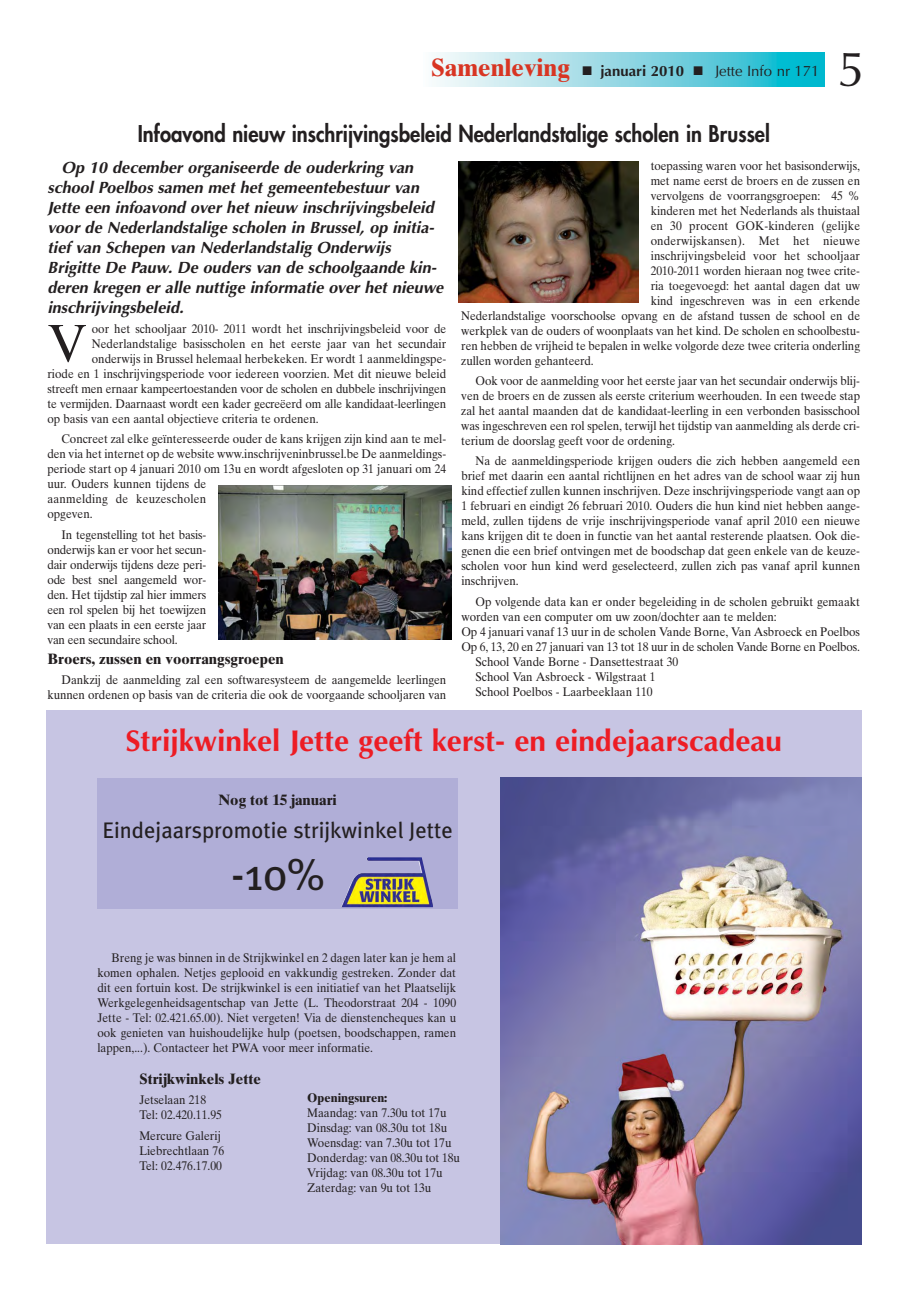
<style>
.page{position:relative;width:921px;height:1294px;background:#fff}
.page>*{position:absolute;margin:0;border:0;box-sizing:border-box;transform-origin:0 0}
.t1{font:55.25px "Times";color:#231f20}
.t2{font:49.25px "Optima";color:#231f20}
.t3{font:45px "Meta Plus";color:#231f20}
.t4{font:700 30px "Optima";color:#ed1c24}
.t5{font:800 22.5px "Futura";color:#231f20;scale:.9 1}
.t6{font:22.5px "Meta Plus";color:#231f20}
.t7{font:italic 700 16.25px/20px "Optima";color:#231f20}
.t8{font:700 15px "Times Ten";color:#231f20}
.t9{font:15px "Optima";color:#231f20}
.t10{font:12.5px/15px "Times Ten";color:#231f20;scale:.93 1}
.t11{font:700 12.5px "Times Ten";color:#231f20}
.s1{font-family:"Times Ten";font-weight:700;font-size:25px;color:#d83523}
.s2{font-weight:700}
</style>
<div class="page">
<img style="left:459px;top:161px;width:179px;height:141px">
<svg style="left:436px;top:53px;width:388px;height:34px;background:#84d6e2"></svg>
<div style="left:46px;top:711px;width:815px;height:532px;background:#c7c5e3"></div>
<img style="left:501px;top:777px;width:360px;height:466px">
<div style="left:97px;top:779px;width:361px;height:130px;background:#b0aed7"></div>
<img style="left:341px;top:857px;width:92px;height:50px">
<div style="left:46px;top:710px;width:815px;height:67px;background:#c7c5e3"></div>
<img style="left:219px;top:485px;width:232px;height:154px">
<p class="t9" style="left:431px;top:65px;width:390px"><span class="s1">Samenleving</span> ■ <span class="s2">januari 2010</span> ■ Jette Info nr 171</p>
<h2 class="t2" style="left:837px;top:49px;width:29px">5</h2>
<h3 class="t5" style="left:138px;top:123px;width:704px">Infoavond nieuw inschrijvingsbeleid Nederlandstalige scholen in Brussel</h3>
<p class="t7" style="left:47px;top:159px;width:400px;text-indent:14px">Op 10 december organiseerde de ouderkring van school Poelbos samen met het gemeentebestuur van Jette een infoavond over het nieuw inschrijvingsbeleid voor de Nederlandstalige scholen in Brussel, op initia&shy;tief van Schepen van Nederlandstalig Onderwijs Brigitte De Pauw. De ouders van de schoolgaande kin&shy;deren kregen er alle nuttige informatie over het nieuwe inschrijvingsbeleid.</p>
<p class="t10" style="left:92px;top:322px;width:383px">oor het schooljaar 2010- 2011 wordt het inschrijvingsbeleid voor de</p>
<p class="t10" style="left:92px;top:337px;width:383px">Nederlandstalige basisscholen en het eerste jaar van het secundair</p>
<p class="t10" style="left:92px;top:352px;width:383px">onderwijs in Brussel helemaal herbekeken. Er wordt 1 aanmeldingspe-</p>
<p class="t10" style="left:47px;top:367px;width:430px">riode en 1 inschrijvingsperiode voor iedereen voorzien. Met dit nieuwe beleid</p>
<p class="t10" style="left:47px;top:382px;width:430px">streeft men ernaar kampeertoestanden voor de scholen en dubbele inschrijvingen</p>
<p class="t10" style="left:47px;top:397px;width:430px">te vermijden. Daarnaast wordt een kader gecreëerd om alle kandidaat-leerlingen</p>
<p class="t10" style="left:47px;top:412px;width:293px">op basis van een aantal objectieve criteria te ordenen.</p>
<p class="t10" style="left:47px;top:433px;width:430px;text-indent:14px">Concreet zal elke geïnteresseerde ouder de kans krijgen zijn kind aan te mel&shy;den via het internet op de website www.inschrijveninbrussel.be De aanmeldings&shy;periode start op 4 januari 2010 om 13u en wordt afgesloten op 31 januari om 24 uur. Ouders kunnen tijdens de<br>aanmelding de keuzescholen<br>opgeven.</p>
<p class="t10" style="left:47px;top:528px;width:172px;text-align:justify;text-indent:14px">In tegenstelling tot het basis&shy;onderwijs kan er voor het secun&shy;dair onderwijs tijdens deze peri&shy;ode best snel aangemeld wor&shy;den. Het tijdstip zal hier immers een rol spelen bij het toewijzen van een plaats in een eerste jaar van een secundaire school.</p>
<p class="t8" style="left:47px;top:653px;width:238px">Broers, zussen en voorrangsgroepen</p>
<p class="t10" style="left:47px;top:674px;width:430px;text-align:right">Dankzij de aanmelding zal een softwaresysteem de aangemelde leerlingen kunnen ordenen op basis van de criteria die ook de voorgaande schooljaren van</p>
<h1 class="t1" style="left:47px;top:323px;width:41px">V</h1>
<p class="t10" style="left:651px;top:159px;width:227px">toepassing waren voor het basisonderwijs,</p>
<p class="t10" style="left:651px;top:174px;width:227px">met name eerst de broers en de zussen en</p>
<p class="t10" style="left:651px;top:189px;width:227px">vervolgens de voorrangsgroepen: 45 %</p>
<p class="t10" style="left:651px;top:204px;width:227px">kinderen met het Nederlands als thuistaal</p>
<p class="t10" style="left:651px;top:219px;width:227px">en 30 procent GOK-kinderen (gelijke</p>
<p class="t10" style="left:651px;top:234px;width:227px">onderwijskansen). Met het nieuwe</p>
<p class="t10" style="left:651px;top:249px;width:227px">inschrijvingsbeleid voor het schooljaar</p>
<p class="t10" style="left:651px;top:264px;width:227px">2010-2011 worden hieraan nog twee crite-</p>
<p class="t10" style="left:651px;top:279px;width:227px">ria toegevoegd: het aantal dagen dat uw</p>
<p class="t10" style="left:651px;top:294px;width:227px">kind ingeschreven was in een erkende</p>
<p class="t10" style="left:461px;top:309px;width:430px">Nederlandstalige voorschoolse opvang en de afstand tussen de school en de</p>
<p class="t10" style="left:461px;top:324px;width:430px">werkplek van de ouders of woonplaats van het kind. De scholen en schoolbestu-</p>
<p class="t10" style="left:461px;top:339px;width:430px">ren hebben de vrijheid te bepalen in welke volgorde deze twee criteria onderling</p>
<p class="t10" style="left:461px;top:354px;width:144px">zullen worden gehanteerd.</p>
<p class="t10" style="left:461px;top:374px;width:430px;text-align:justify;text-indent:14px">Ook voor de aanmelding voor het eerste jaar van het secundair onderwijs blij&shy;ven de broers en de zussen als eerste criterium weerhouden. In een tweede stap zal het aantal maanden dat de kandidaat-leerling in een verbonden basisschool was ingeschreven een rol spelen, terwijl het tijdstip van aanmelding als derde cri&shy;terium de doorslag geeft voor de ordening.</p>
<p class="t10" style="left:461px;top:455px;width:430px;text-align:justify;text-indent:14px">Na de aanmeldingsperiode krijgen ouders die zich hebben aangemeld een brief met daarin een aantal richtlijnen en het adres van de school waar zij hun kind effectief zullen kunnen inschrijven. Deze inschrijvingsperiode vangt aan op 1 februari en eindigt 26 februari 2010. Ouders die hun kind niet hebben aange&shy;meld, zullen tijdens de vrije inschrijvingsperiode vanaf april 2010 een nieuwe kans krijgen dit te doen in functie van het aantal resterende plaatsen. Ook die&shy;genen die een brief ontvingen met de boodschap dat geen enkele van de keuze&shy;scholen voor hun kind werd geselecteerd, zullen zich pas vanaf april kunnen inschrijven.</p>
<p class="t10" style="left:475px;top:595px;width:415px">Op volgende data kan er onder begeleiding in de scholen gebruikt gemaakt</p>
<p class="t10" style="left:461px;top:610px;width:341px">worden van een computer om uw zoon/dochter aan te melden:</p>
<p class="t10" style="left:461px;top:625px;width:430px">Op 4 januari vanaf 13 uur in de scholen Vande Borne, Van Asbroeck en Poelbos</p>
<p class="t10" style="left:461px;top:640px;width:430px">Op 6, 13, 20 en 27 januari van 13 tot 18 uur in de scholen Vande Borne en Poelbos.</p>
<p class="t10" style="left:475px;top:655px;width:220px">School Vande Borne - Dansettestraat 30</p>
<p class="t10" style="left:475px;top:670px;width:195px">School Van Asbroeck - Wilgstraat 1</p>
<p class="t10" style="left:475px;top:685px;width:192px">School Poelbos - Laarbeeklaan 110</p>
<h3 class="t4" style="left:125px;top:728px;width:658px">Strijkwinkel Jette geeft kerst- en eindejaarscadeau</h3>
<p class="t8" style="left:219px;top:794px;width:120px">Nog tot 15 januari</p>
<h3 class="t6" style="left:102px;top:819px;width:352px">Eindejaarspromotie strijkwinkel Jette</h3>
<h3 class="t3" style="left:231px;top:852px;width:96px">-10%</h3>
<p class="t10" style="left:97px;top:952px;width:387px;text-align:justify;text-indent:14px">Breng je was binnen in de Strijkwinkel en 2 dagen later kan je hem al komen ophalen. Netjes geplooid en vakkundig gestreken. Zonder dat dit een fortuin kost. De strijkwinkel is een initiatief van het Plaatselijk Werkgelegenheidsagentschap van Jette (L. Theodorstraat 204 - 1090<br>Jette - Tel: 02.421.65.00). Niet vergeten! Via de dienstencheques kan u ook genieten van huishoudelijke hulp (poetsen, boodschappen, ramen lappen,...). Contacteer het PWA voor meer informatie.</p>
<p class="t8" style="left:139px;top:1073px;width:123px">Strijkwinkels Jette</p>
<p class="t10" style="left:139px;top:1093px;width:90px">Jetselaan 218<br>Tel: 02.420.11.95</p>
<p class="t10" style="left:139px;top:1129px;width:93px">Mercure Galerij<br>Liebrechtlaan 76<br>Tel: 02.476.17.00</p>
<p class="t11" style="left:307px;top:1093px;width:82px">Openingsuren:</p>
<p class="t10" style="left:307px;top:1106px;width:166px">Maandag: van 7.30u tot 17u<br>Dinsdag: van 08.30u tot 18u<br>Woensdag: van 7.30u tot 17u<br>Donderdag: van 08.30u tot 18u<br>Vrijdag: van 08.30u tot 17u<br>Zaterdag: van 9u tot 13u</p>
</div>
